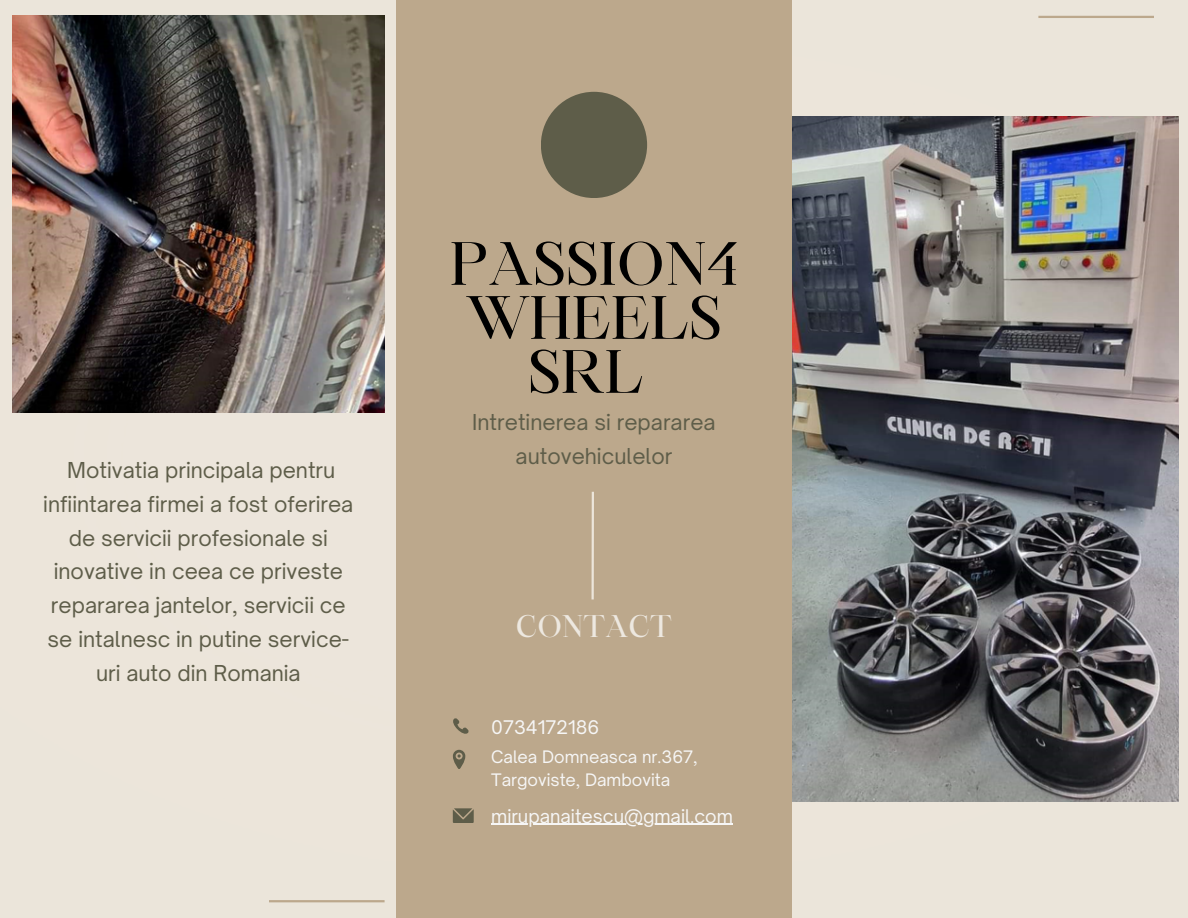
<style>
.page{position:relative;width:1188px;height:918px;background:#ece5da}
.page>*{position:absolute;margin:0;border:0;box-sizing:border-box;transform-origin:0 0}
.t1{font:58.5px/54px "Maharlika";color:#000;text-align:center}
.t2{font:30px "Maharlika";color:#ede8e0}
.t3{font:21px/33.8px "Open Sauce One";color:#5e5d49;text-align:center}
.t4{font:18px "Open Sauce One";color:#f6f6f6}
.t5{font:16.5px/22.5px "Open Sauce One";color:#f6f6f6}
</style>
<div class="page">
<img style="left:12px;top:16px;width:373px;height:397px">
<div style="left:396px;top:0;width:396px;height:918px;background:#bca88c"></div>
<div style="left:541px;top:92px;width:106px;height:106px;background:#5e5d49;border-radius:50%"></div>
<svg style="left:453px;top:718px;width:15px;height:16px"></svg>
<svg style="left:453px;top:750px;width:12px;height:19px"></svg>
<svg style="left:453px;top:808px;width:21px;height:15px"></svg>
<hr style="left:592px;top:492px;width:2px;height:107px;background:#ece5da">
<hr style="left:269px;top:900px;width:116px;height:2px;background:#bca88c">
<hr style="left:1038px;top:16px;width:116px;height:2px;background:#bca88c">
<img style="left:792px;top:116px;width:387px;height:685px">
<hr style="left:491px;top:824px;width:242px;height:1px;background:#f6f6f6">
<h3 class="t3" style="left:43px;top:453px;width:312px">Motivatia principala pentru infiintarea firmei a fost oferirea de servicii profesionale si inovative in ceea ce priveste repararea jantelor, servicii ce se intalnesc in putine service&shy;uri auto din Romania</h3>
<h3 class="t1" style="left:450px;top:242px;width:290px">PASSION4<br>WHEELS<br>SRL</h3>
<p class="t3" style="left:472px;top:405px;width:245px">Intretinerea si repararea autovehiculelor</p>
<h1 class="t2" style="left:516px;top:614px;width:158px">CONTACT</h1>
<h2 class="t4" style="left:491px;top:716px;width:110px">0734172186</h2>
<p class="t5" style="left:491px;top:746px;width:208px">Calea Domneasca nr.367,<br>Targoviste, Dambovita</p>
<p class="t4" style="left:491px;top:805px;width:243px">mirupanaitescu@gmail.com</p>
</div>
